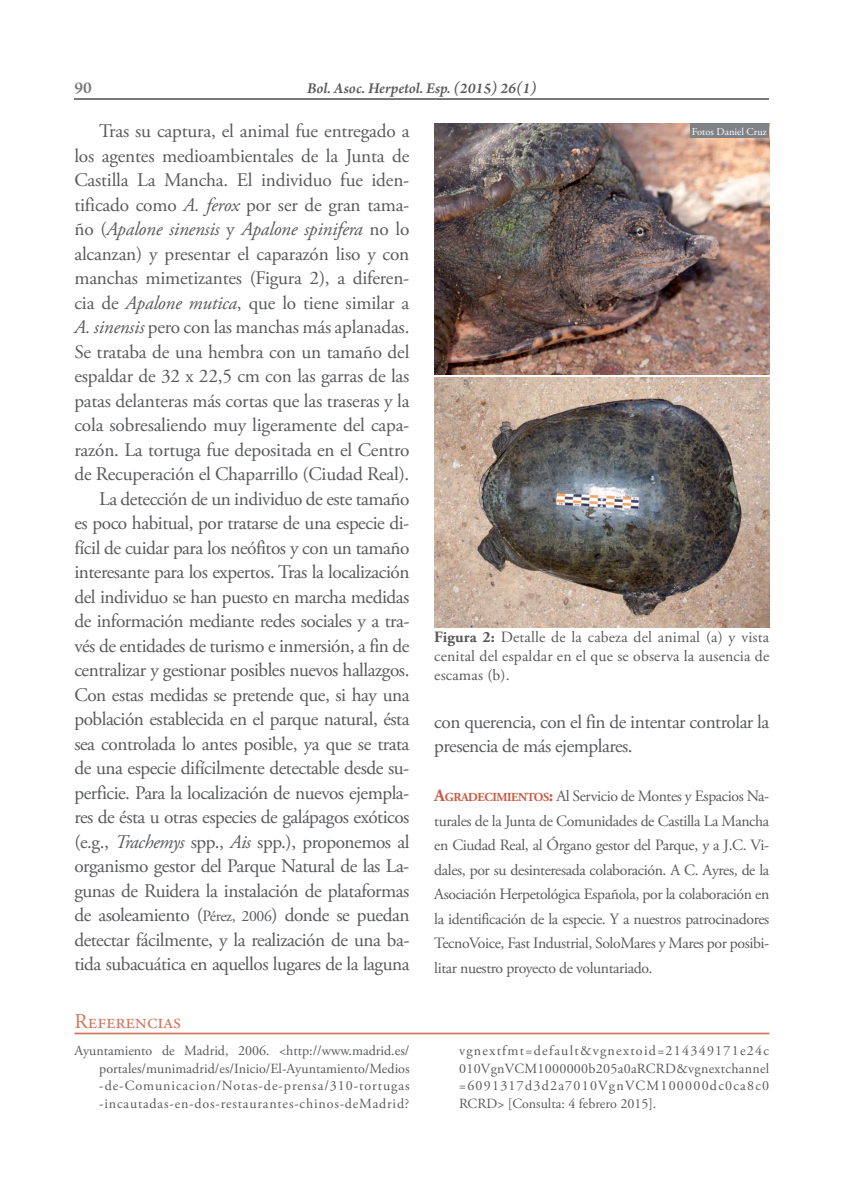
<style>
.page{position:relative;width:844px;height:1190px;background:#fff}
.page>*{position:absolute;margin:0;border:0;box-sizing:border-box;transform-origin:0 0}
.t1{font:21px "Adobe Garamond Pro";color:#d2785e}
.t2{font:19.25px/24.5px "Adobe Garamond Pro";letter-spacing:-.025em;color:#58595b;text-align:right}
.t3{font:600 17.5px "Arno Pro";color:#797a7d}
.t4{font:15.75px/24.5px "Adobe Garamond Pro";letter-spacing:-.025em;color:#58595b;text-align:justify}
.t5{font:italic 600 15.75px "Arno Pro";color:#58595b}
.t6{font:14px/17.5px "Adobe Garamond Pro";letter-spacing:.07em;color:#58595b;text-align:justify}
.t7{font:10.5px "Adobe Garamond Pro";color:#fff}
.s1{font-style:italic}
.s2{font-size:15.75px}
.s3{font-weight:700}
.s4{font-weight:700;font-size:17.5px;color:#c85c43}
.s5{font-weight:700;font-size:12.25px;color:#c85c43}
</style>
<div class="page">
<hr style="left:74px;top:99px;width:695px;height:1px;background:#797a7d">
<img style="left:434px;top:123px;width:335px;height:252px">
<img style="left:434px;top:377px;width:335px;height:251px">
<div style="left:690px;top:123px;width:79px;height:15px;background:#808285"></div>
<hr style="left:74px;top:1033px;width:695px;height:1px;background:#d2785e">
<p class="t3" style="left:74px;top:76px;width:19px">90</p>
<p class="t5" style="left:307px;top:78px;width:231px">Bol. Asoc. Herpetol. Esp. (2015) 26(1)</p>
<p class="t2" style="left:74px;top:121px;width:337px">Tras su captura, el animal fue entregado a<br>los agentes medioambientales de la Junta de Castilla La Mancha. El individuo fue iden&shy;tificado como <span class="s1">A. ferox</span> por ser de gran tama&shy;ño (<span class="s1">Apalone sinensis</span> y <span class="s1">Apalone spinifera</span> no lo alcanzan) y presentar el caparazón liso y con manchas mimetizantes (Figura 2), a diferen&shy;cia de <span class="s1">Apalone mutica</span>, que lo tiene similar a <span class="s1">A. sinensis</span> pero con las manchas más aplanadas.<br>Se trataba de una hembra con un tamaño del espaldar de 32 x 22,5 cm con las garras de las patas delanteras más cortas que las traseras y la cola sobresaliendo muy ligeramente del capa&shy;razón. La tortuga fue depositada en el Centro de Recuperación el Chaparrillo (Ciudad Real).<br>La detección de un individuo de este tamaño<br>es poco habitual, por tratarse de una especie di&shy;fícil de cuidar para los neófitos y con un tamaño interesante para los expertos. Tras la localización del individuo se han puesto en marcha medidas de información mediante redes sociales y a tra&shy;vés de entidades de turismo e inmersión, a fin de centralizar y gestionar posibles nuevos hallazgos.<br>Con estas medidas se pretende que, si hay una población establecida en el parque natural, ésta sea controlada lo antes posible, ya que se trata de una especie difícilmente detectable desde su&shy;perficie. Para la localización de nuevos ejempla&shy;res de ésta u otras especies de galápagos exóticos (e.g., <span class="s1">Trachemys</span> spp., <span class="s1">Ais</span> spp.), proponemos al organismo gestor del Parque Natural de las La&shy;gunas de Ruidera la instalación de plataformas de asoleamiento (<span class="s2">Pérez, 2006</span>) donde se puedan detectar fácilmente, y la realización de una ba&shy;tida subacuática en aquellos lugares de la laguna</p>
<p class="t7" style="left:691px;top:127px;width:76px">Fotos Daniel Cruz</p>
<p class="t4" style="left:434px;top:629px;width:336px;line-height:18.9px"><span class="s3">Figura 2:</span> Detalle de la cabeza del animal (a) y vista cenital del espaldar en el que se observa la ausencia de escamas (b).</p>
<p class="t2" style="left:434px;top:711px;width:336px;text-align:left">con querencia, con el fin de intentar controlar la presencia de más ejemplares.</p>
<p class="t4" style="left:434px;top:785px;width:337px"><span class="s4">A</span><span class="s5">GRADECIMIENTOS</span><span class="s4">:</span> Al Servicio de Montes y Espacios Na&shy;turales de la Junta de Comunidades de Castilla La Mancha en Ciudad Real, al Órgano gestor del Parque, y a J.C. Vi&shy;dales, por su desinteresada colaboración. A C. Ayres, de la Asociación Herpetológica Española, por la colaboración en la identificación de la especie. Y a nuestros patrocinadores TecnoVoice, Fast Industrial, SoloMares y Mares por posibi&shy;litar nuestro proyecto de voluntariado.</p>
<p class="t1" style="left:74px;top:1013px;width:108px">Referencias</p>
<p class="t6" style="left:99px;top:1043px;width:312px;text-indent:-25px">Ayuntamiento de Madrid, 2006. &lt;http://www.madrid.es/ portales/munimadrid/es/Inicio/El-Ayuntamiento/Medios -de-Comunicacion/Notas-de-prensa/310-tortugas -incautadas-en-dos-restaurantes-chinos-deMadrid?</p>
<p class="t6" style="left:459px;top:1043px;width:312px">vgnextfmt=default&amp;vgnextoid=214349171e24c 010VgnVCM1000000b205a0aRCRD&amp;vgnextchannel =6091317d3d2a7010VgnVCM100000dc0ca8c0<br>RCRD&gt; [Consulta: 4 febrero 2015].</p>
</div>
